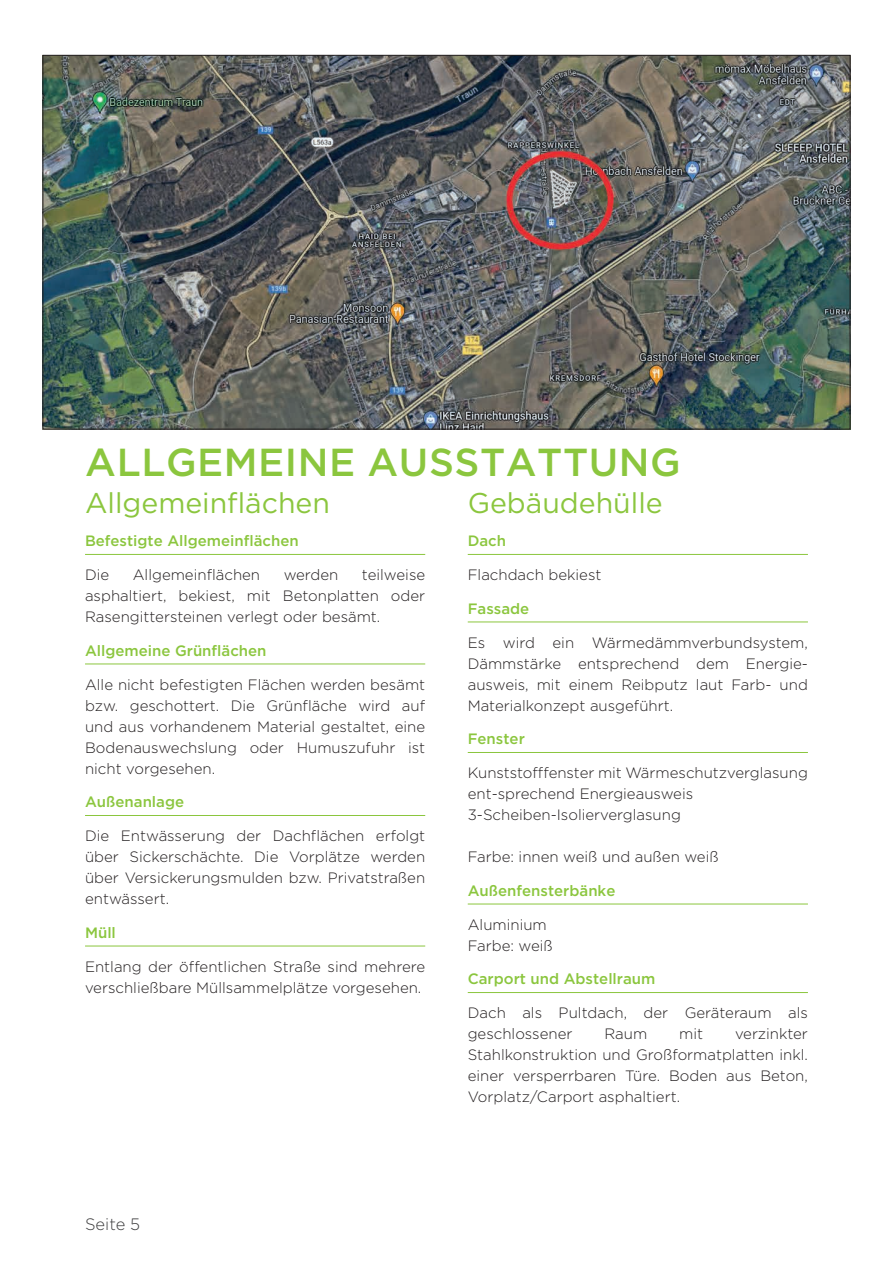
<style>
.page{position:relative;width:893px;height:1263px;background:#fff}
.page>*{position:absolute;margin:0;border:0;box-sizing:border-box;transform-origin:0 0}
.t1{font:500 39px "Gotham";letter-spacing:.015em;color:#8bc63e}
.t2{font:28.5px "Gotham";color:#8bc63e}
.t3{font:300 16.5px "Gotham";color:#3e3e3f}
.t4{font:300 15px/21px "Gotham";color:#231f20;text-align:justify}
.t5{font:500 15px "Gotham";color:#8bc63e}
</style>
<div class="page">
<hr style="left:85px;top:554px;width:340px;height:1px;background:#8bc63e">
<hr style="left:85px;top:664px;width:340px;height:1px;background:#8bc63e">
<hr style="left:85px;top:815px;width:340px;height:1px;background:#8bc63e">
<hr style="left:85px;top:946px;width:340px;height:1px;background:#8bc63e">
<hr style="left:468px;top:554px;width:340px;height:1px;background:#8bc63e">
<hr style="left:468px;top:622px;width:340px;height:1px;background:#8bc63e">
<hr style="left:468px;top:752px;width:340px;height:1px;background:#8bc63e">
<hr style="left:468px;top:904px;width:340px;height:1px;background:#8bc63e">
<hr style="left:468px;top:992px;width:340px;height:1px;background:#8bc63e">
<img style="left:45px;top:57px;width:803px;height:370px">
<h1 class="t1" style="left:85px;top:444px;width:597px">ALLGEMEINE AUSSTATTUNG</h1>
<h2 class="t2" style="left:85px;top:490px;width:246px">Allgemeinflächen</h2>
<p class="t5" style="left:85px;top:534px;width:215px">Befestigte Allgemeinflächen</p>
<p class="t4" style="left:85px;top:565px;width:26px">Die</p>
<p class="t4" style="left:133px;top:565px;width:129px">Allgemeinflächen</p>
<p class="t4" style="left:284px;top:565px;width:56px">werden</p>
<p class="t4" style="left:85px;top:565px;width:342px;text-indent:277px">teilweise asphaltiert, bekiest, mit Betonplatten oder Rasengittersteinen verlegt oder besämt.</p>
<p class="t5" style="left:85px;top:644px;width:183px">Allgemeine Grünflächen</p>
<p class="t4" style="left:85px;top:674px;width:342px">Alle nicht befestigten Flächen werden besämt bzw. geschottert. Die Grünfläche wird auf und aus vorhandenem Material gestaltet, eine Bodenauswechslung oder Humuszufuhr ist nicht vorgesehen.</p>
<p class="t5" style="left:85px;top:795px;width:101px">Außenanlage</p>
<p class="t4" style="left:85px;top:826px;width:342px">Die Entwässerung der Dachflächen erfolgt über Sickerschächte. Die Vorplätze werden über Versickerungsmulden bzw. Privatstraßen entwässert.</p>
<p class="t5" style="left:85px;top:926px;width:32px">Müll</p>
<p class="t4" style="left:85px;top:956px;width:342px">Entlang der öffentlichen Straße sind mehrere verschließbare Müllsammelplätze vorgesehen.</p>
<h2 class="t2" style="left:468px;top:490px;width:196px">Gebäudehülle</h2>
<p class="t5" style="left:468px;top:534px;width:40px">Dach</p>
<p class="t4" style="left:468px;top:565px;width:135px">Flachdach bekiest</p>
<p class="t5" style="left:468px;top:602px;width:63px">Fassade</p>
<p class="t4" style="left:468px;top:632px;width:342px">Es wird ein Wärmedämmverbundsystem, Dämmstärke entsprechend dem Energie&shy;ausweis, mit einem Reibputz laut Farb- und Materialkonzept ausgeführt.</p>
<p class="t5" style="left:468px;top:732px;width:59px">Fenster</p>
<p class="t4" style="left:468px;top:763px;width:342px;text-align:left">Kunststofffenster mit Wärmeschutzverglasung ent-sprechend Energieausweis<br>3-Scheiben-Isolierverglasung</p>
<p class="t4" style="left:468px;top:847px;width:252px">Farbe: innen weiß und außen weiß</p>
<p class="t5" style="left:468px;top:884px;width:149px">Außenfensterbänke</p>
<p class="t4" style="left:468px;top:914px;width:87px">Aluminium<br>Farbe: weiß</p>
<p class="t5" style="left:468px;top:972px;width:189px">Carport und Abstellraum</p>
<p class="t4" style="left:468px;top:1003px;width:342px">Dach als Pultdach, der Geräteraum als geschlossener</p>
<p class="t4" style="left:468px;top:1024px;width:342px;text-indent:267px">verzinkter Stahlkonstruktion und Großformatplatten inkl. einer versperrbaren Türe. Boden aus Beton, Vorplatz/Carport asphaltiert.</p>
<p class="t4" style="left:604px;top:1024px;width:44px">Raum</p>
<p class="t4" style="left:679px;top:1024px;width:25px">mit</p>
<p class="t3" style="left:85px;top:1216px;width:57px">Seite 5</p>
</div>
